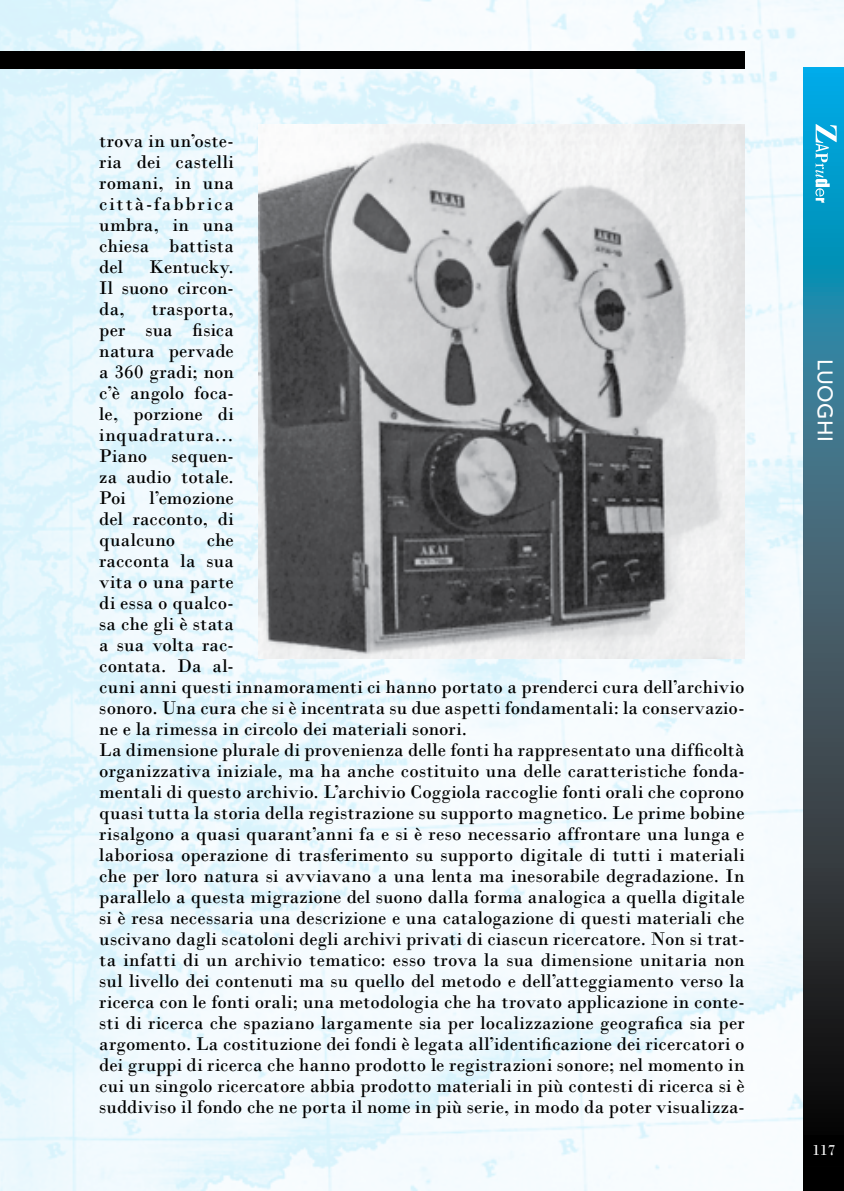
<style>
.page{position:relative;width:844px;height:1191px;background:#fff}
.page>*{position:absolute;margin:0;border:0;box-sizing:border-box;transform-origin:0 0}
.t1{font:500 21px "Avenir";letter-spacing:.025em;color:#fff}
.t2{font:19.25px/21px "Bodoni";letter-spacing:.01em;color:#000;text-align:justify}
.t3{font:15.75px "Bodoni";color:#fff}
</style>
<div class="page">
<img style="left:0;top:0;width:843px;height:1191px">
<svg style="left:803px;top:68px;width:40px;height:1123px;background:#2a596a"></svg>
<div style="left:0;top:51px;width:744px;height:17px;background:#000"></div>
<svg style="left:815px;top:124px;width:21px;height:79px"></svg>
<div style="left:804px;top:1135px;width:39px;height:31px;background:#000"></div>
<img style="left:258px;top:124px;width:486px;height:534px">
<p class="t2" style="left:99px;top:130px;width:136px">trova in un’oste&shy;ria dei castelli romani, in una città-fabbrica umbra, in una chiesa battista del</p>
<p class="t2" style="left:99px;top:256px;width:136px;text-indent:50px">Kentucky.<br>Il suono circon&shy;da,</p>
<p class="t2" style="left:99px;top:298px;width:136px;text-indent:52px">trasporta, per sua fisica natura pervade a 360 gradi; non c’è angolo foca&shy;le, porzione di inquadratura… Piano</p>
<p class="t2" style="left:99px;top:445px;width:136px;text-indent:72px">sequen&shy;za audio totale.<br>Poi l’emozione del racconto, di qualcuno</p>
<p class="t2" style="left:99px;top:529px;width:646px;text-align:left;text-indent:107px">che<br>racconta la sua<br>vita o una parte<br>di essa o qualco-<br>sa che gli è stata<br>a sua volta rac-<br>contata. Da al-<br>cuni anni questi innamoramenti ci hanno portato a prenderci cura dell’archivio sonoro. Una cura che si è incentrata su due aspetti fondamentali: la conservazio&shy;ne e la rimessa in circolo dei materiali sonori.<br>La dimensione plurale di provenienza delle fonti ha rappresentato una difficoltà organizzativa iniziale, ma ha anche costituito una delle caratteristiche fonda&shy;mentali di questo archivio. L’archivio Coggiola raccoglie fonti orali che coprono quasi tutta la storia della registrazione su supporto magnetico. Le prime bobine risalgono a quasi quarant’anni fa e si è reso necessario affrontare una lunga e laboriosa operazione di trasferimento su supporto digitale di tutti i materiali che per loro natura si avviavano a una lenta ma inesorabile degradazione. In parallelo a questa migrazione del suono dalla forma analogica a quella digitale si è resa necessaria una descrizione e una catalogazione di questi materiali che uscivano dagli scatoloni degli archivi privati di ciascun ricercatore. Non si trat&shy;ta infatti di un archivio tematico: esso trova la sua dimensione unitaria non sul livello dei contenuti ma su quello del metodo e dell’atteggiamento verso la ricerca con le fonti orali; una metodologia che ha trovato applicazione in conte&shy;sti di ricerca che spaziano largamente sia per localizzazione geografica sia per argomento. La costituzione dei fondi è legata all’identificazione dei ricercatori o dei gruppi di ricerca che hanno prodotto le registrazioni sonore; nel momento in cui un singolo ricercatore abbia prodotto materiali in più contesti di ricerca si è suddiviso il fondo che ne porta il nome in più serie, in modo da poter visualizza-</p>
<p class="t1" style="left:837px;top:358px;width:85px;rotate:90deg">LUOGHI</p>
<p class="t3" style="left:812px;top:1140px;width:25px">117</p>
</div>
